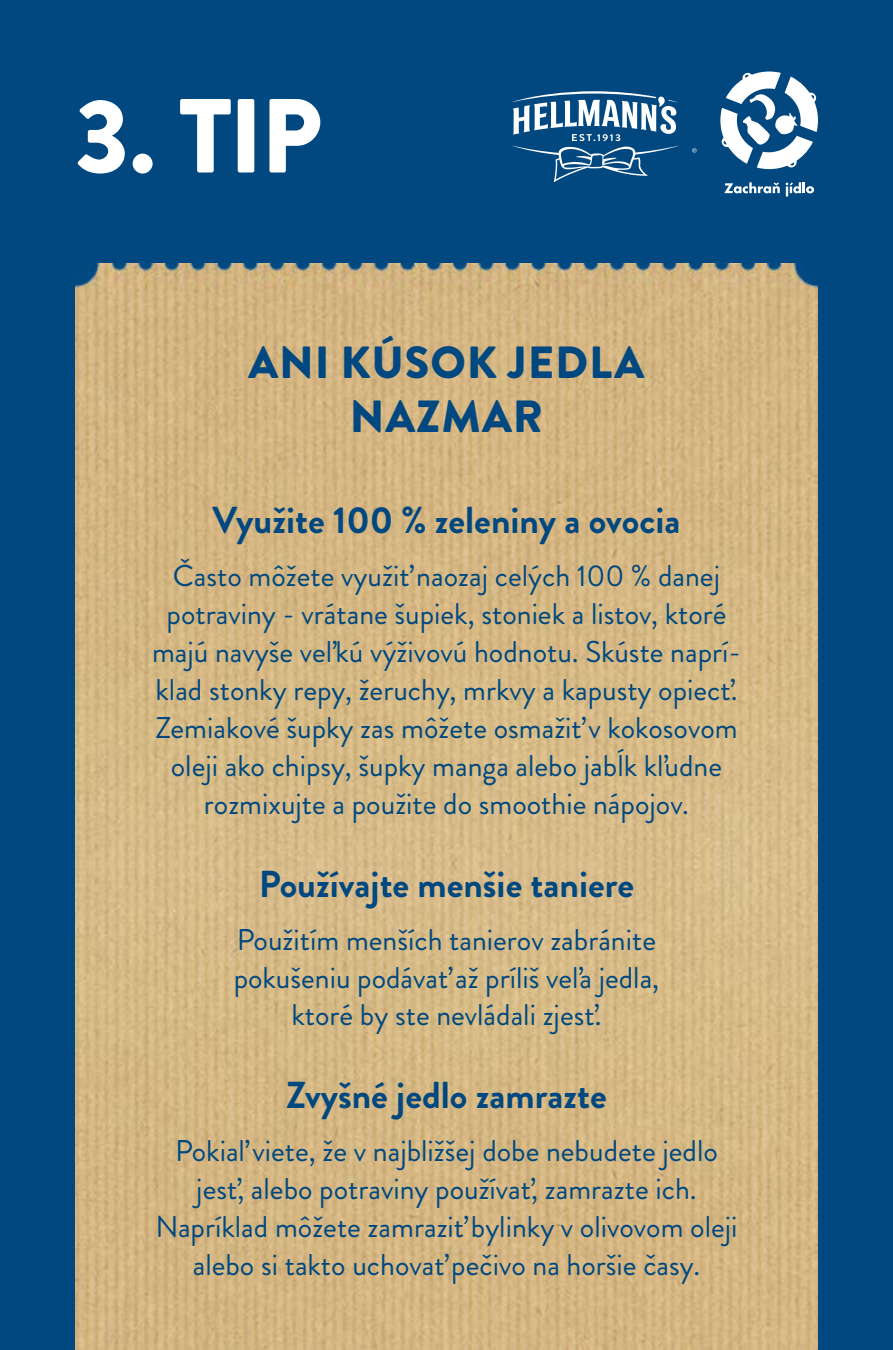
<style>
.page{position:relative;width:893px;height:1350px;background:#00487f}
.page>*{position:absolute;margin:0;border:0;box-sizing:border-box;transform-origin:0 0}
.t1{font:900 105px "Brandon Grotesque";color:#fff}
.t2{font:900 45px/54px "Brandon Grotesque";letter-spacing:.02em;color:#00487f;text-align:center}
.t3{font:700 37.5px "Brandon Grotesque";color:#00487f}
.t4{font:30px/38px "Brandon Grotesque";color:#00487f;text-align:center}
</style>
<div class="page">
<img style="left:75px;top:264px;width:743px;height:1086px">
<svg style="left:720px;top:71px;width:98px;height:98px"></svg>
<svg style="left:724px;top:182px;width:56px;height:11px"></svg>
<svg style="left:786px;top:182px;width:28px;height:14px"></svg>
<svg style="left:692px;top:148px;width:5px;height:5px"></svg>
<svg style="left:512px;top:91px;width:166px;height:91px"></svg>
<h1 class="t1" style="left:75px;top:62px;width:249px">3. TIP</h1>
<h2 class="t2" style="left:248px;top:336px;width:397px">ANI KÚSOK JEDLA<br>NAZMAR</h2>
<p class="t3" style="left:212px;top:494px;width:470px">Využite 100 % zeleniny a ovocia</p>
<p class="t4" style="left:152px;top:557px;width:590px">Často môžete využiť naozaj celých 100 % danej potraviny - vrátane šupiek, stoniek a listov, ktoré majú navyše veľkú výživovú hodnotu. Skúste naprí&shy;klad stonky repy, žeruchy, mrkvy a kapusty opiecť.<br>Zemiakové šupky zas môžete osmažiť v kokosovom oleji ako chipsy, šupky manga alebo jabĺk kľudne rozmixujte a použite do smoothie nápojov.</p>
<p class="t3" style="left:259px;top:858px;width:377px">Používajte menšie taniere</p>
<p class="t4" style="left:234px;top:921px;width:427px">Použitím menších tanierov zabránite pokušeniu podávať až príliš veľa jedla, ktoré by ste nevládali zjesť.</p>
<p class="t3" style="left:286px;top:1069px;width:322px">Zvyšné jedlo zamrazte</p>
<p class="t4" style="left:155px;top:1132px;width:584px">Pokiaľ viete, že v najbližšej dobe nebudete jedlo jesť, alebo potraviny používať, zamrazte ich.<br>Napríklad môžete zamraziť bylinky v olivovom oleji alebo si takto uchovať pečivo na horšie časy.</p>
</div>
